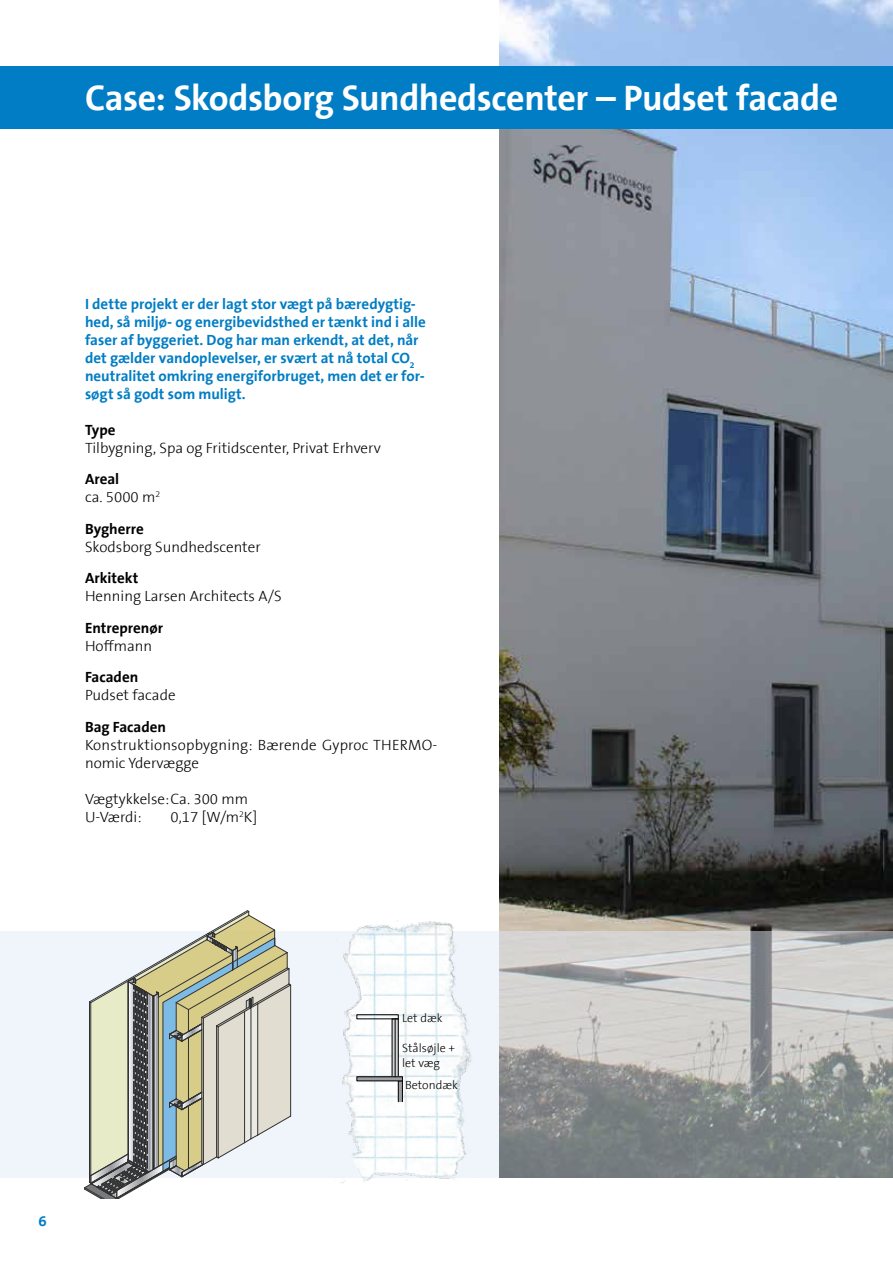
<style>
.page{position:relative;width:893px;height:1263px;background:#fff}
.page>*{position:absolute;margin:0;border:0;box-sizing:border-box;transform-origin:0 0}
.t1{font:700 36px "The Sans B7";letter-spacing:-.01em;color:#fff}
.t2{font:700 15px/18px "The Sans B7";color:#007dc5}
.t3{font:300 15px/18px "The Sans B3";color:#000}
.t4{font:700 15px "The Sans B7";color:#000}
.t5{font:300 12px/15px "The Sans B3";color:#000}
</style>
<div class="page">
<img style="left:500px;top:0;width:393px;height:932px">
<svg style="left:0;top:932px;width:893px;height:246px"></svg>
<div style="left:0;top:66px;width:893px;height:63px;background:#007dc5"></div>
<img style="left:324px;top:921px;width:154px;height:263px">
<hr style="left:398px;top:1081px;width:4px;height:21px;background:#9d9fa2">
<div style="left:398px;top:1081px;width:5px;height:21px;border:1px solid #000"></div>
<svg style="left:394px;top:1020px;width:3px;height:55px"></svg>
<div style="left:392px;top:1018px;width:7px;height:59px;border:1px solid #000"></div>
<hr style="left:357px;top:1077px;width:45px;height:4px;background:#9d9fa2">
<div style="left:357px;top:1076px;width:46px;height:5px;border:1px solid #000"></div>
<div style="left:357px;top:1014px;width:42px;height:5px;border:1px solid #000"></div>
<hr style="left:395px;top:1019px;width:1px;height:58px;background:#000">
<svg style="left:84px;top:910px;width:207px;height:289px"></svg>
<h1 class="t1" style="left:85px;top:79px;width:755px">Case: Skodsborg Sundhedscenter – Pudset facade</h1>
<p class="t2" style="left:85px;top:295px;width:342px">I dette projekt er der lagt stor vægt på bæredygtig&shy;hed, så miljø- og energibevidsthed er tænkt ind i alle faser af byggeriet. Dog har man erkendt, at det, når det gælder vandoplevelser, er svært at nå total CO<sub>2 </sub>neutralitet omkring energiforbruget, men det er for&shy;søgt så godt som muligt.</p>
<p class="t4" style="left:85px;top:422px;width:32px">Type</p>
<p class="t3" style="left:85px;top:439px;width:297px">Tilbygning, Spa og Fritidscenter, Privat Erhverv</p>
<p class="t4" style="left:85px;top:471px;width:36px">Areal</p>
<p class="t3" style="left:85px;top:489px;width:77px">ca. 5000 m<sup>2</sup></p>
<p class="t4" style="left:85px;top:521px;width:60px">Bygherre</p>
<p class="t3" style="left:85px;top:538px;width:177px">Skodsborg Sundhedscenter</p>
<p class="t4" style="left:85px;top:570px;width:55px">Arkitekt</p>
<p class="t3" style="left:85px;top:588px;width:198px">Henning Larsen Architects A/S</p>
<p class="t4" style="left:85px;top:620px;width:80px">Entreprenør</p>
<p class="t3" style="left:85px;top:637px;width:69px">Hoffmann</p>
<p class="t4" style="left:85px;top:669px;width:55px">Facaden</p>
<p class="t3" style="left:85px;top:687px;width:92px">Pudset facade</p>
<p class="t4" style="left:85px;top:719px;width:83px">Bag Facaden</p>
<p class="t3" style="left:85px;top:736px;width:354px">Konstruktionsopbygning: Bærende Gyproc THERMO&shy;nomic Ydervægge</p>
<p class="t3" style="left:85px;top:790px;width:165px">Vægtykkelse: Ca. 300 mm<br>U-Værdi:</p>
<p class="t3" style="left:171px;top:808px;width:88px">0,17 [W/m<sup>2</sup>K]</p>
<p class="t2" style="left:38px;top:1212px;width:10px">6</p>
<p class="t5" style="left:402px;top:1010px;width:42px">Let dæk</p>
<p class="t5" style="left:402px;top:1040px;width:54px">Stålsøjle + let væg</p>
<p class="t5" style="left:405px;top:1078px;width:54px">Betondæk</p>
</div>
